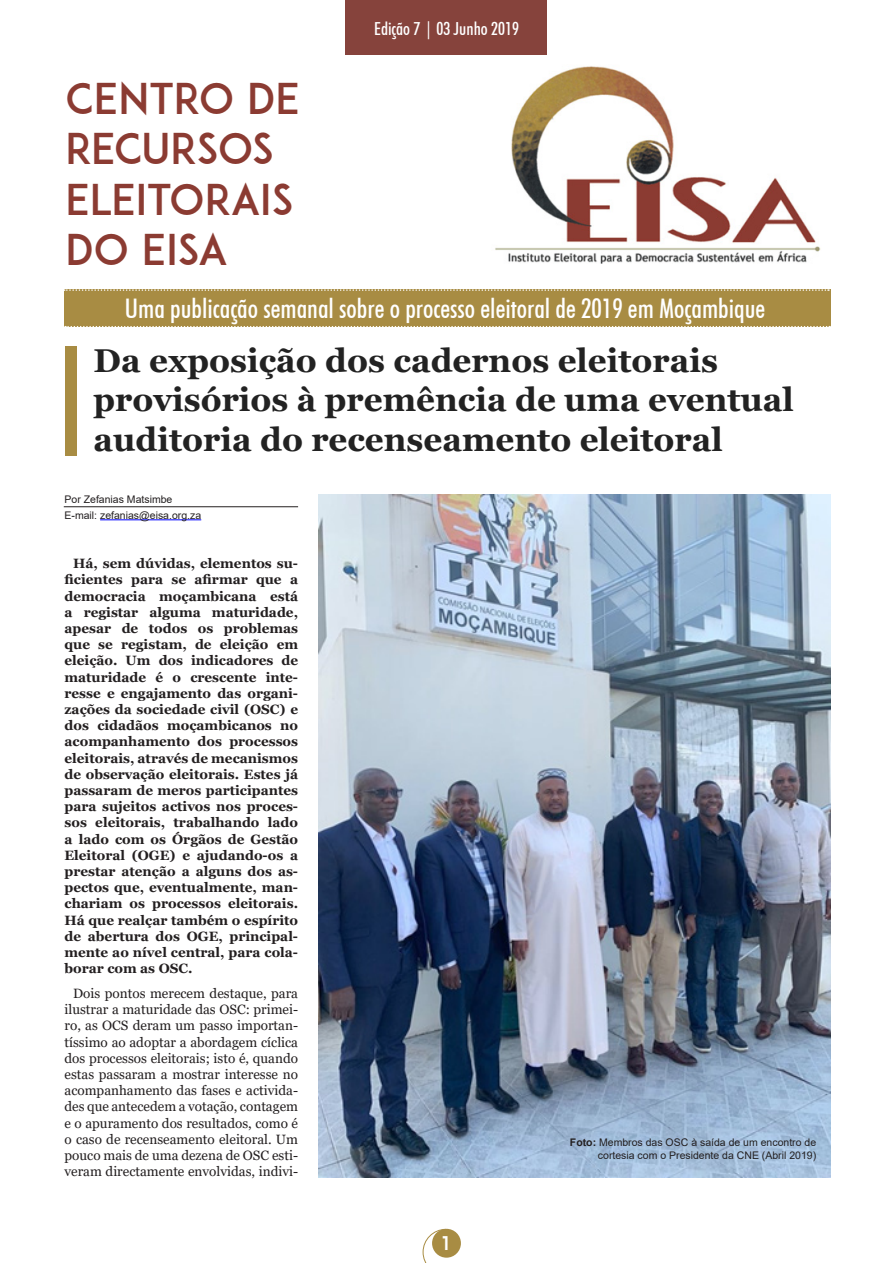
<style>
.page{position:relative;width:893px;height:1263px;background:#fff}
.page>*{position:absolute;margin:0;border:0;box-sizing:border-box;transform-origin:0 0}
.t1{font:42px/50.4px "ADAM.CGPRO";color:#8b3b32}
.t2{font:700 33px/39.6px "Georgia";color:#222}
.t3{font:500 condensed 27px "Futura BT";color:#fff}
.t4{font:500 condensed 18px "Futura BT";color:#fff}
.t5{font:700 18px "Arca Majora 3";color:#fff}
.t6{font:700 13.5px/16.2px "Georgia";color:#231f20;text-align:justify}
.t7{font:13.5px/16.2px "Georgia";color:#231f20;text-align:justify}
.t8{font:10.5px/12.6px "Arial";color:#231f20;text-align:right}
.s1{font-weight:700}
</style>
<div class="page">
<div style="left:345px;top:0;width:202px;height:54px;background:#86433c"></div>
<svg style="left:422px;top:1228px;width:39px;height:35px"></svg>
<div style="left:64px;top:289px;width:766px;height:38px;background:#a88c43"></div>
<svg style="left:64px;top:289px;width:765px;height:2px"></svg>
<svg style="left:65px;top:326px;width:765px;height:1px"></svg>
<img style="left:495px;top:66px;width:326px;height:198px">
<div style="left:65px;top:347px;width:12px;height:109px;background:#a88c43"></div>
<img style="left:318px;top:495px;width:512px;height:683px">
<hr style="left:100px;top:519px;width:101px;height:1px;background:#00f">
<hr style="left:64px;top:506px;width:234px;height:1px;background:#231f20">
<p class="t1" style="left:65px;top:73px;width:236px">CENTRO DE<br>RECURSOS<br>ELEITORAIS<br>DO EISA</p>
<h3 class="t4" style="left:374px;top:17px;width:146px">Edição 7 | 03 Junho 2019</h3>
<p class="t3" style="left:125px;top:292px;width:642px">Uma publicação semanal sobre o processo eleitoral de 2019 em Moçambique</p>
<p class="t2" style="left:94px;top:340px;width:702px">Da exposição dos cadernos eleitorais provisórios à premência de uma eventual auditoria do recenseamento eleitoral</p>
<p class="t8" style="left:65px;top:492px;width:109px">Por Zefanias Matsimbe</p>
<p class="t8" style="left:65px;top:509px;width:138px">E-mail: zefanias@eisa.org.za</p>
<p class="t6" style="left:65px;top:555px;width:235px;text-indent:9px">Há, sem dúvidas, elementos su&shy;ficientes para se afirmar que a democracia moçambicana está a registar alguma maturidade, apesar de todos os problemas que se registam, de eleição em eleição. Um dos indicadores de maturidade é o crescente inte&shy;resse e engajamento das organi&shy;zações da sociedade civil (OSC) e dos cidadãos moçambicanos no acompanhamento dos processos eleitorais, através de mecanismos de observação eleitorais. Estes já passaram de meros participantes para sujeitos activos nos proces&shy;sos eleitorais, trabalhando lado a lado com os Órgãos de Gestão Eleitoral (OGE) e ajudando-os a prestar atenção a alguns dos as&shy;pectos que, eventualmente, man&shy;chariam os processos eleitorais.<br>Há que realçar também o espírito de abertura dos OGE, principal&shy;mente ao nível central, para cola&shy;borar com as OSC.</p>
<p class="t7" style="left:65px;top:985px;width:235px;text-indent:9px">Dois pontos merecem destaque, para ilustrar a maturidade das OSC: primei&shy;ro, as OCS deram um passo importan&shy;tíssimo ao adoptar a abordagem cíclica dos processos eleitorais; isto é, quando estas passaram a mostrar interesse no acompanhamento das fases e activida&shy;des que antecedem a votação, contagem e o apuramento dos resultados, como é o caso de recenseamento eleitoral. Um pouco mais de uma dezena de OSC esti&shy;veram directamente envolvidas, indivi-</p>
<p class="t5" style="left:441px;top:1227px;width:12px">1</p>
<p class="t8" style="left:570px;top:1136px;width:248px"><span class="s1">Foto:</span> Membros das OSC à saída de um encontro de cortesia com o Presidente da CNE (Abril 2019)</p>
</div>
